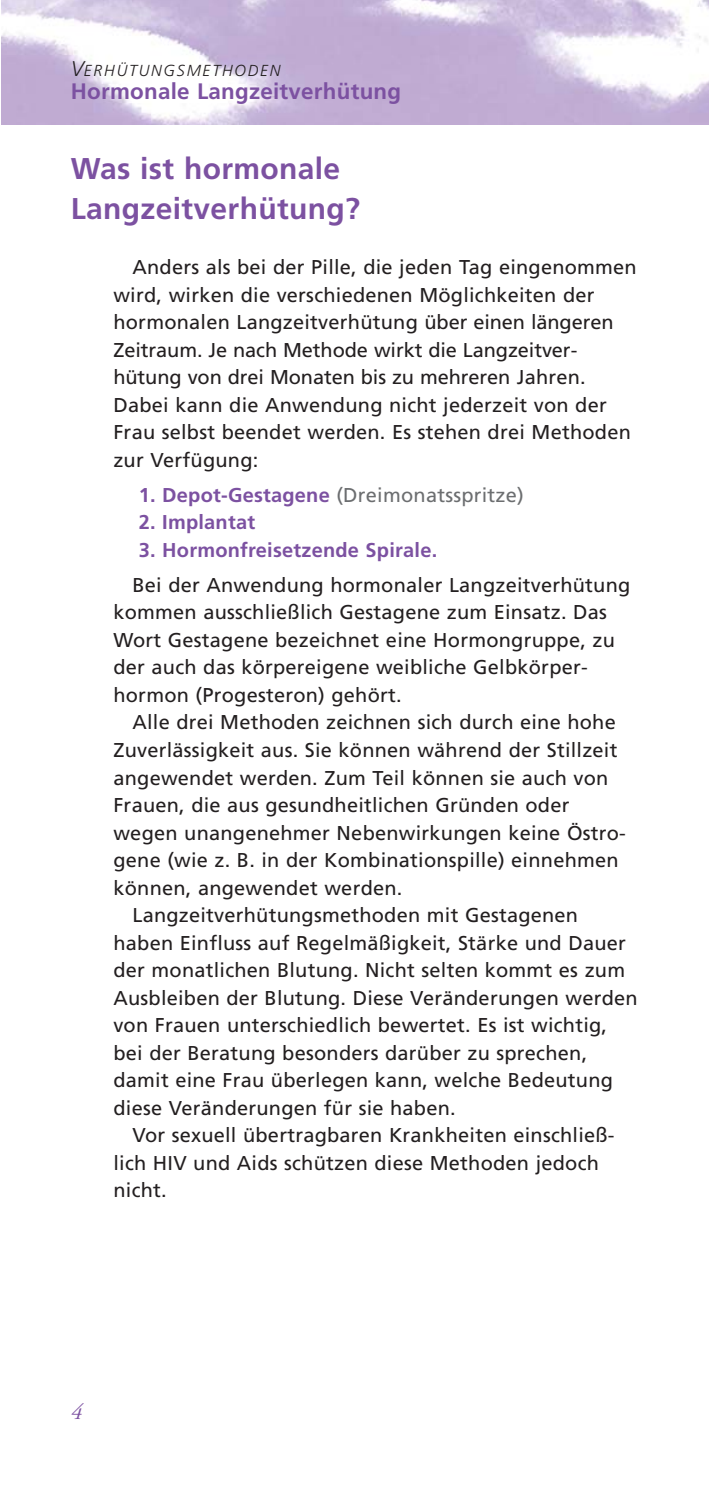
<style>
.page{position:relative;width:709px;height:1489px;background:#fff}
.page>*{position:absolute;margin:0;border:0;box-sizing:border-box;transform-origin:0 0}
.t1{font:700 30px/40px "Frutiger";letter-spacing:.01em;color:#7c51a1}
.t2{font:italic 22.5px "Adobe Garamond";color:#7c51a1}
.t3{font:700 22.25px "Frutiger";letter-spacing:.01em;color:#7c51a1}
.t4{font:20px/27.5px "Frutiger";letter-spacing:.01em;color:#231f20}
.t5{font:700 20px "Frutiger";letter-spacing:.01em;color:#7c51a1}
.t6{font:20px "Frutiger";letter-spacing:.01em;color:#6c6e70}
.t7{font:italic 300 16px "Frutiger";letter-spacing:.11em;color:#231f20}
.s1{font-size:21.25px}
.s2{font-weight:700;color:#7c51a1}
</style>
<div class="page">
<img style="left:1px;top:1px;width:708px;height:124px">
<p class="t7" style="left:71px;top:64px;width:211px"><span class="s1">V</span>ERHÜTUNGSMETHODEN</p>
<p class="t3" style="left:71px;top:82px;width:332px">Hormonale Langzeitverhütung</p>
<h1 class="t1" style="left:71px;top:151px;width:290px">Was ist hormonale<br>Langzeitverhütung?</h1>
<p class="t4" style="left:113px;top:255px;width:525px;text-indent:19px">Anders als bei der Pille, die jeden Tag eingenommen wird, wirken die verschiedenen Möglichkeiten der hormonalen Langzeitverhütung über einen längeren Zeitraum. Je nach Methode wirkt die Langzeitver&shy;hütung von drei Monaten bis zu mehreren Jahren.<br>Dabei kann die Anwendung nicht jederzeit von der Frau selbst beendet werden. Es stehen drei Methoden zur Verfügung:</p>
<p class="t6" style="left:139px;top:487px;width:386px"><span class="s2">1. Depot-Gestagene</span> (Dreimonatsspritze)</p>
<p class="t5" style="left:139px;top:514px;width:118px">2. Implantat</p>
<p class="t5" style="left:139px;top:542px;width:300px">3. Hormonfreisetzende Spirale.</p>
<p class="t4" style="left:113px;top:572px;width:518px;text-indent:19px">Bei der Anwendung hormonaler Langzeitverhütung kommen ausschließlich Gestagene zum Einsatz. Das Wort Gestagene bezeichnet eine Hormongruppe, zu der auch das körpereigene weibliche Gelbkörper&shy;hormon (Progesteron) gehört.</p>
<p class="t4" style="left:132px;top:710px;width:485px">Alle drei Methoden zeichnen sich durch eine hohe</p>
<p class="t4" style="left:113px;top:737px;width:505px">Zuverlässigkeit aus. Sie können während der Stillzeit</p>
<p class="t4" style="left:113px;top:765px;width:496px">angewendet werden. Zum Teil können sie auch von</p>
<p class="t4" style="left:113px;top:792px;width:457px">Frauen, die aus gesundheitlichen Gründen oder</p>
<p class="t4" style="left:113px;top:820px;width:514px">wegen unangenehmer Nebenwirkungen keine Östro-</p>
<p class="t4" style="left:113px;top:847px;width:507px">gene (wie z. B. in der Kombinationspille) einnehmen</p>
<p class="t4" style="left:113px;top:875px;width:290px">können, angewendet werden.</p>
<p class="t4" style="left:132px;top:902px;width:447px">Langzeitverhütungsmethoden mit Gestagenen</p>
<p class="t4" style="left:113px;top:930px;width:514px">haben Einfluss auf Regelmäßigkeit, Stärke und Dauer</p>
<p class="t4" style="left:113px;top:957px;width:513px">der monatlichen Blutung. Nicht selten kommt es zum</p>
<p class="t4" style="left:113px;top:985px;width:526px">Ausbleiben der Blutung. Diese Veränderungen werden</p>
<p class="t4" style="left:113px;top:1012px;width:495px">von Frauen unterschiedlich bewertet. Es ist wichtig,</p>
<p class="t4" style="left:113px;top:1040px;width:475px">bei der Beratung besonders darüber zu sprechen,</p>
<p class="t4" style="left:113px;top:1067px;width:501px">damit eine Frau überlegen kann, welche Bedeutung</p>
<p class="t4" style="left:113px;top:1095px;width:344px">diese Veränderungen für sie haben.</p>
<p class="t4" style="left:132px;top:1122px;width:483px">Vor sexuell übertragbaren Krankheiten einschließ-</p>
<p class="t4" style="left:113px;top:1150px;width:487px">lich HIV und Aids schützen diese Methoden jedoch</p>
<p class="t4" style="left:113px;top:1177px;width:55px">nicht.</p>
<p class="t2" style="left:71px;top:1402px;width:13px">4</p>
</div>
